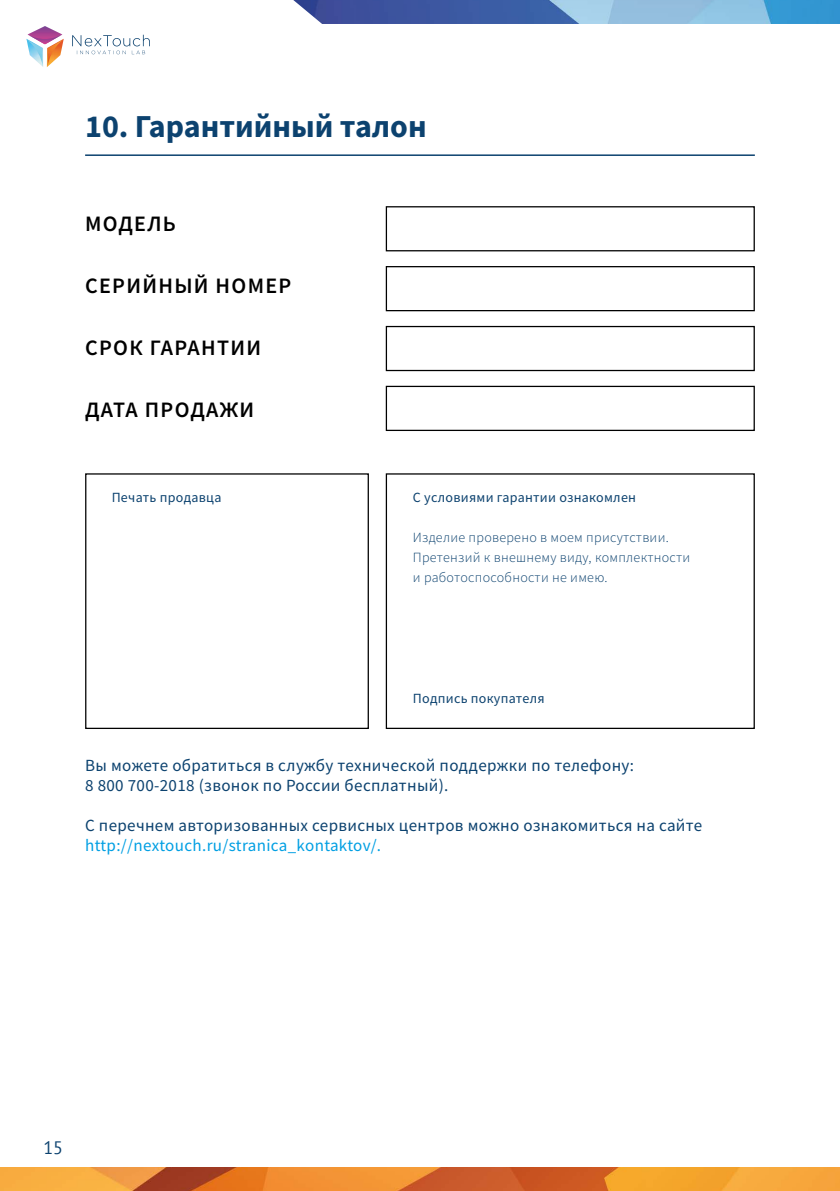
<style>
.page{position:relative;width:840px;height:1191px;background:#fff}
.page>*{position:absolute;margin:0;border:0;box-sizing:border-box;transform-origin:0 0}
.t1{font:700 32px "Source Sans Pro";color:#0c426f}
.t2{font:600 22px "Source Sans Pro";letter-spacing:.06em;color:#000}
.t3{font:18px "PT Sans";color:#0c426f}
.t4{font:17px/20px "Source Sans Pro";letter-spacing:.02em;color:#0c426f}
.t5{font:17px "Source Sans Pro";letter-spacing:.02em;color:#009fe3}
.t6{font:300 14px/20px "Source Sans Pro";letter-spacing:.02em;color:#0c426f}
.t7{font:14px "Source Sans Pro";letter-spacing:.02em;color:#0c426f}
</style>
<div class="page">
<img style="left:29px;top:26px;width:32px;height:8px">
<img style="left:28px;top:34px;width:34px;height:10px">
<img style="left:47px;top:39px;width:17px;height:28px">
<img style="left:48px;top:39px;width:15px;height:27px">
<img style="left:27px;top:39px;width:16px;height:28px">
<svg style="left:72px;top:35px;width:78px;height:19px"></svg>
<img style="left:293px;top:0;width:546px;height:24px">
<img style="left:0;top:1167px;width:839px;height:24px">
<div style="left:385px;top:206px;width:369px;height:45px;border:1px solid #000"></div>
<div style="left:385px;top:326px;width:369px;height:45px;border:1px solid #000"></div>
<div style="left:385px;top:266px;width:369px;height:45px;border:1px solid #000"></div>
<div style="left:385px;top:386px;width:369px;height:45px;border:1px solid #000"></div>
<div style="left:385px;top:473px;width:369px;height:256px;border:1px solid #000"></div>
<div style="left:85px;top:473px;width:284px;height:256px;border:1px solid #000"></div>
<hr style="left:85px;top:154px;width:669px;height:2px;background:#0c426f">
<h1 class="t1" style="left:85px;top:105px;width:343px">10. Гарантийный талон</h1>
<p class="t2" style="left:85px;top:209px;width:92px">МОДЕЛЬ</p>
<p class="t2" style="left:85px;top:271px;width:208px">СЕРИЙНЫЙ НОМЕР</p>
<p class="t2" style="left:85px;top:333px;width:177px">СРОК ГАРАНТИИ</p>
<p class="t2" style="left:85px;top:395px;width:170px">ДАТА ПРОДАЖИ</p>
<p class="t7" style="left:112px;top:488px;width:111px">Печать продавца</p>
<p class="t7" style="left:412px;top:488px;width:225px">С условиями гарантии ознакомлен</p>
<p class="t6" style="left:412px;top:527px;width:279px">Изделие проверено в моем присутствии.<br>Претензий к внешнему виду, комплектности и работоспособности не имею.</p>
<p class="t7" style="left:412px;top:689px;width:133px">Подпись покупателя</p>
<p class="t4" style="left:85px;top:755px;width:550px">Вы можете обратиться в службу технической поддержки по телефону:<br>8 800 700-2018 (звонок по России бесплатный).</p>
<p class="t4" style="left:85px;top:815px;width:618px">С перечнем авторизованных сервисных центров можно ознакомиться на сайте</p>
<p class="t5" style="left:85px;top:834px;width:297px">http://nextouch.ru/stranica_kontaktov/.</p>
<p class="t3" style="left:43px;top:1136px;width:21px">15</p>
</div>
